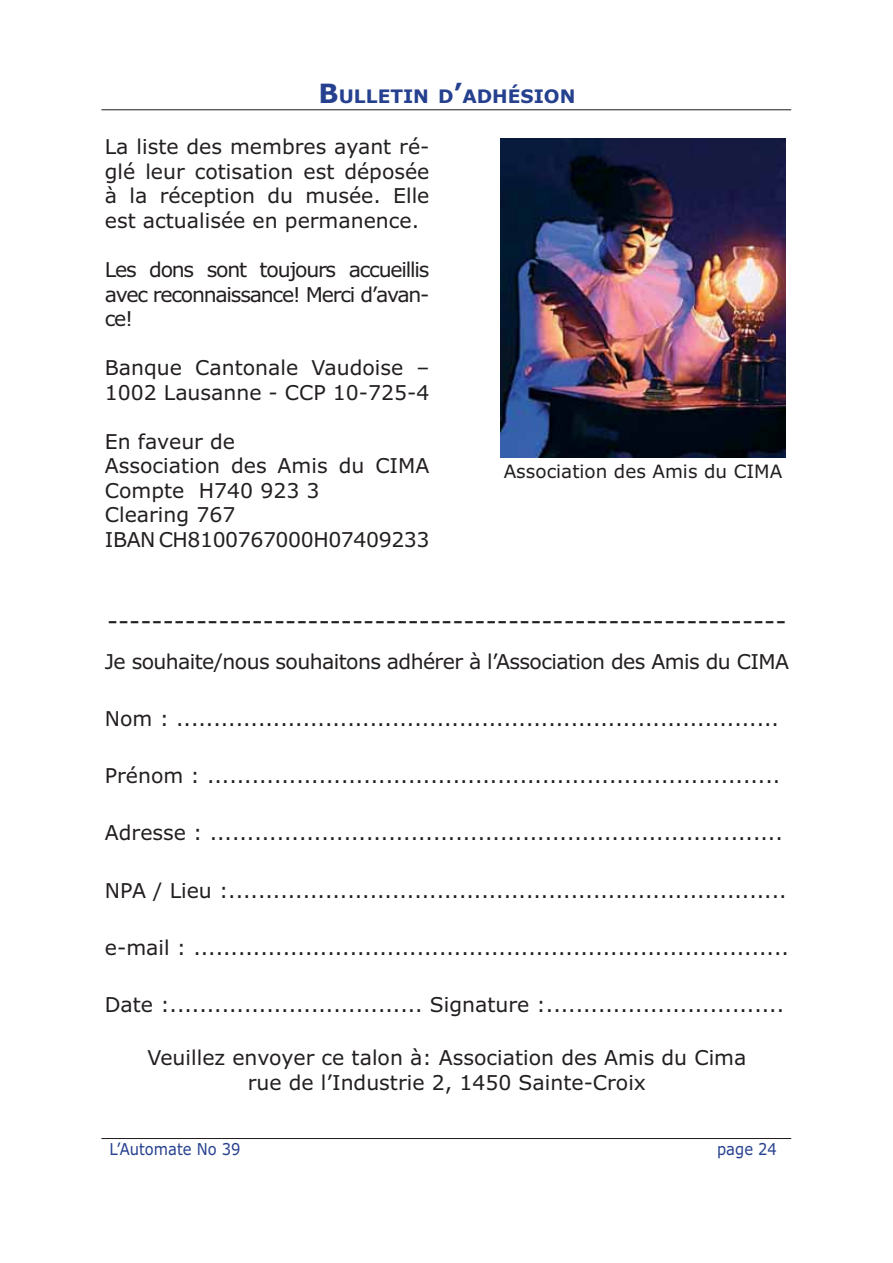
<style>
.page{position:relative;width:893px;height:1263px;background:#fff}
.page>*{position:absolute;margin:0;border:0;box-sizing:border-box;transform-origin:0 0}
.t1{font:24.6px "Verdana";color:#231f20}
.t2{font:20.4px/24.6px "Verdana";color:#231f20;text-align:justify}
.t3{font:20.4px "Verdana";letter-spacing:-.03em;color:#231f20}
.t4{font:700 18.6px "Verdana";color:#25408e}
.t5{font:18.45px "Verdana";color:#231f20}
.t6{font:16.35px "Verdana";color:#25408e;scale:.9 1}
.s1{font-size:26.55px}
</style>
<div class="page">
<hr style="left:101px;top:109px;width:690px;height:1px;background:#231f20">
<hr style="left:101px;top:1138px;width:690px;height:1px;background:#231f20">
<img style="left:501px;top:139px;width:284px;height:319px">
<p class="t4" style="left:319px;top:85px;width:258px"><span class="s1">B</span>ULLETIN D<span class="s1">’</span>ADHÉSION</p>
<p class="t2" style="left:105px;top:136px;width:326px">La liste des membres ayant ré&shy;glé leur cotisation est déposée à la réception du musée. Elle est actualisée en permanence.</p>
<p class="t2" style="left:105px;top:259px;width:326px">Les dons sont toujours accueillis avec reconnaissance! Merci d’avan&shy;ce!</p>
<p class="t2" style="left:105px;top:357px;width:326px">Banque Cantonale Vaudoise –<br>1002 Lausanne - CCP 10-725-4</p>
<p class="t2" style="left:105px;top:431px;width:326px;text-align:left">En faveur de<br>Association des Amis du CIMA<br>Compte H740 923 3<br>Clearing 767<br>IBAN CH8100767000H07409233</p>
<p class="t5" style="left:504px;top:464px;width:280px">Association des Amis du CIMA</p>
<p class="t1" style="left:107px;top:611px;width:681px">-------------------------------------------------------------</p>
<p class="t3" style="left:105px;top:653px;width:686px">Je souhaite/nous souhaitons adhérer à l’Association des Amis du CIMA</p>
<p class="t2" style="left:105px;top:708px;width:676px">Nom : .................................................................................</p>
<p class="t2" style="left:105px;top:765px;width:677px">Prénom : .............................................................................</p>
<p class="t2" style="left:105px;top:822px;width:679px">Adresse : .............................................................................</p>
<p class="t2" style="left:105px;top:880px;width:683px">NPA / Lieu :...........................................................................</p>
<p class="t2" style="left:105px;top:937px;width:685px">e-mail : ................................................................................</p>
<p class="t2" style="left:105px;top:994px;width:681px">Date :.................................. Signature :................................</p>
<p class="t2" style="left:147px;top:1047px;width:600px;text-align:center">Veuillez envoyer ce talon à: Association des Amis du Cima rue de l’Industrie 2, 1450 Sainte-Croix</p>
<p class="t6" style="left:110px;top:1142px;width:147px">L’Automate No 39</p>
<p class="t6" style="left:717px;top:1142px;width:68px">page 24</p>
</div>
